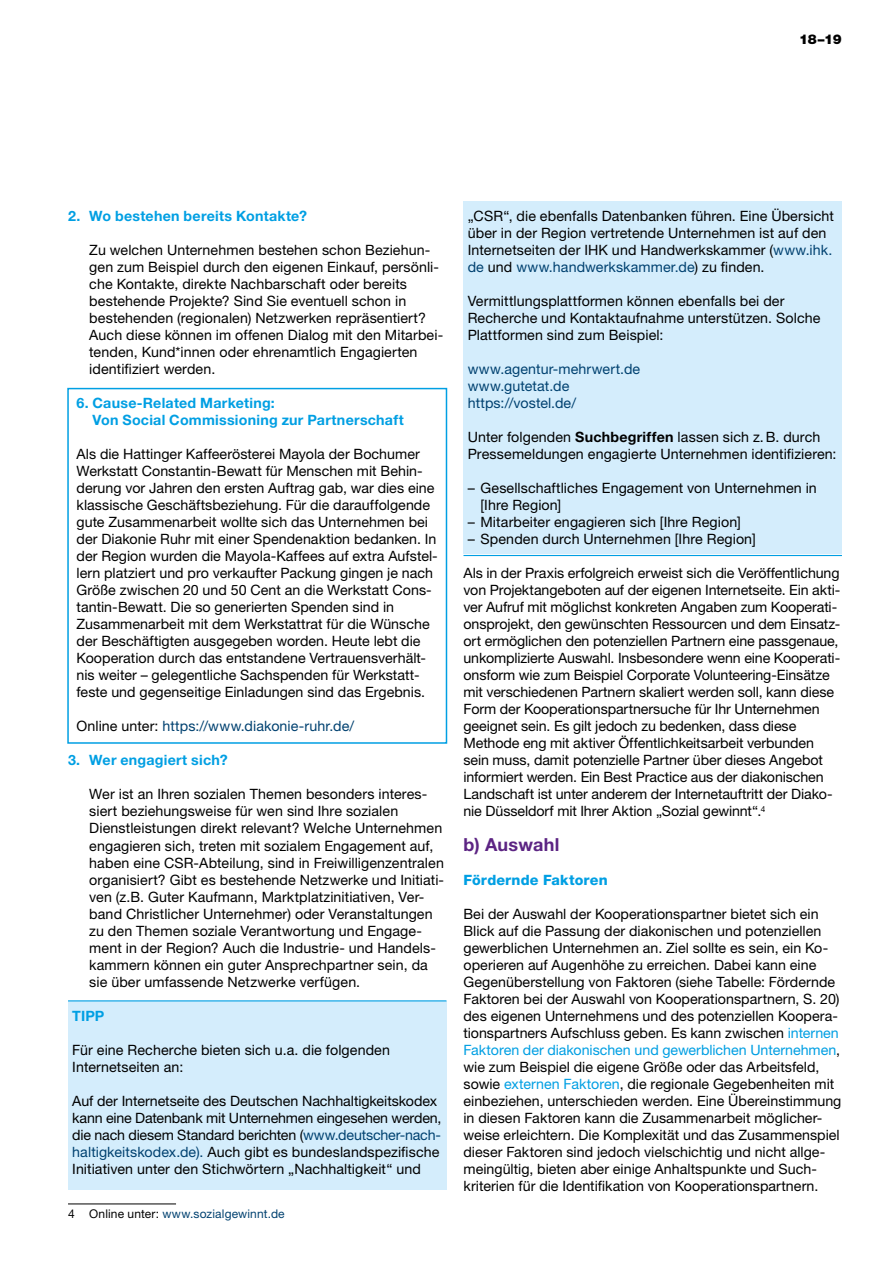
<style>
.page{position:relative;width:893px;height:1263px;background:#fff}
.page>*{position:absolute;margin:0;border:0;box-sizing:border-box;transform-origin:0 0}
._1_1_1{font:700 18px "Helvetica Neue LT";letter-spacing:.015em;color:#5c2483}
._4__Copy{font:14.25px/17px "Helvetica Neue LT";letter-spacing:.005em;color:#000}
.Copy_Rahmen{font:14.25px/17px "Helvetica Neue LT";color:#000}
.Copy_Rahmen-2{font:700 14.25px/17px "Helvetica Neue LT";letter-spacing:.015em;color:#009fe3}
._4__Copy-2{font:14.25px/17px "Helvetica Neue LT";letter-spacing:.005em;color:#004170}
._4__Copy-3{font:700 14.25px "Helvetica Neue LT";letter-spacing:.015em;color:#009fe3}
.Copy_Rahmen-3{font:14.25px "Helvetica Neue LT";letter-spacing:.005em;color:#004170}
._4__Copy-4{font:800 14.25px "Helvetica Neue LT";letter-spacing:.01em;color:#009fe3}
.t1{font:900 13.5px "Helvetica Neue LT";color:#000}
.Fußnote{font:12px "Helvetica Neue LT";letter-spacing:.01em;color:#004170}
.s1{color:#000}
.s2{color:#004170}
.s3{font-weight:700}
.s4{color:#009fe3}
</style>
<div class="page">
<div style="left:67px;top:388px;width:380px;height:356px;border:2px solid #009fe3"></div>
<div style="left:68px;top:1001px;width:378px;height:188px;background:#d4edfc"></div>
<hr style="left:68px;top:1000px;width:378px;height:1px;background:#009fe3">
<hr style="left:68px;top:1204px;width:108px;height:1px;background:#000">
<div style="left:463px;top:201px;width:379px;height:274px;background:#d4edfc"></div>
<div style="left:463px;top:474px;width:379px;height:46px;background:#d4edfc"></div>
<div style="left:463px;top:508px;width:379px;height:29px;background:#d4edfc"></div>
<div style="left:463px;top:525px;width:379px;height:29px;background:#d4edfc"></div>
<hr style="left:463px;top:555px;width:379px;height:1px;background:#009fe3">
<p class="t1" style="left:799px;top:32px;width:44px">18–19</p>
<p class="_4__Copy-3" style="left:68px;top:207px;width:241px">2. Wo bestehen bereits Kontakte?</p>
<p class="_4__Copy" style="left:89px;top:241px;width:355px">Zu welchen Unternehmen bestehen schon Beziehun&shy;gen zum Beispiel durch den eigenen Einkauf, persönli&shy;che Kontakte, direkte Nachbarschaft oder bereits bestehende Projekte? Sind Sie eventuell schon in bestehenden (regionalen) Netzwerken repräsentiert?<br>Auch diese können im offenen Dialog mit den Mitarbei&shy;tenden, Kund*innen oder ehrenamtlich Engagierten identifiziert werden.</p>
<p class="Copy_Rahmen-2" style="left:93px;top:394px;width:313px;text-indent:-16px">6. Cause-Related Marketing:<br>Von Social Commissioning zur Partnerschaft</p>
<p class="Copy_Rahmen" style="left:77px;top:445px;width:363px">Als die Hattinger Kaffeerösterei Mayola der Bochumer Werkstatt Constantin-Bewatt für Menschen mit Behin&shy;derung vor Jahren den ersten Auftrag gab, war dies eine klassische Geschäftsbeziehung. Für die darauffolgende gute Zusammenarbeit wollte sich das Unternehmen bei der Diakonie Ruhr mit einer Spendenaktion bedanken. In der Region wurden die Mayola-Kaffees auf extra Aufstel&shy;lern platziert und pro verkaufter Packung gingen je nach Größe zwischen 20 und 50 Cent an die Werkstatt Cons&shy;tantin-Bewatt. Die so generierten Spenden sind in Zusammenarbeit mit dem Werkstattrat für die Wünsche der Beschäftigten ausgegeben worden. Heute lebt die Kooperation durch das entstandene Vertrauensverhält&shy;nis weiter – gelegentliche Sachspenden für Werkstatt&shy;feste und gegenseitige Einladungen sind das Ergebnis.</p>
<p class="Copy_Rahmen-3" style="left:77px;top:718px;width:279px"><span class="s1">Online unter:</span> https://www.diakonie-ruhr.de/</p>
<p class="_4__Copy-3" style="left:68px;top:751px;width:161px">3. Wer engagiert sich?</p>
<p class="_4__Copy" style="left:89px;top:786px;width:356px">Wer ist an Ihren sozialen Themen besonders interes&shy;siert beziehungsweise für wen sind Ihre sozialen Dienstleistungen direkt relevant? Welche Unternehmen engagieren sich, treten mit sozialem Engagement auf, haben eine CSR-Abteilung, sind in Freiwilligenzentralen organisiert? Gibt es bestehende Netzwerke und Initiati&shy;ven (z.B. Guter Kaufmann, Marktplatzinitiativen, Ver&shy;band Christlicher Unternehmer) oder Veranstaltungen zu den Themen soziale Verantwortung und Engage&shy;ment in der Region? Auch die Industrie- und Handels&shy;kammern können ein guter Ansprechpartner sein, da sie über umfassende Netzwerke verfügen.</p>
<p class="_4__Copy-3" style="left:72px;top:1007px;width:34px">TIPP</p>
<p class="_4__Copy" style="left:72px;top:1041px;width:319px">Für eine Recherche bieten sich u.a. die folgenden<br>Internetseiten an:</p>
<p class="_4__Copy" style="left:72px;top:1092px;width:371px">Auf der Internetseite des Deutschen Nachhaltigkeitskodex kann eine Datenbank mit Unternehmen eingesehen werden, die nach diesem Standard berichten (<span class="s2">www.deutscher-nach&shy;haltigkeitskodex.de).</span> Auch gibt es bundeslandspezifische Initiativen unter den Stichwörtern „Nachhaltigkeit“ und</p>
<p class="Fußnote" style="left:68px;top:1207px;width:218px"><span class="s1">4 Online unter:</span> www.sozialgewinnt.de</p>
<p class="_4__Copy" style="left:468px;top:207px;width:368px">„CSR“, die ebenfalls Datenbanken führen. Eine Übersicht über in der Region vertretende Unternehmen ist auf den Internetseiten der IHK und Handwerkskammer (<span class="s2">www.ihk. de</span> und <span class="s2">www.handwerkskammer.de</span>) zu finden.</p>
<p class="_4__Copy" style="left:468px;top:292px;width:354px">Vermittlungsplattformen können ebenfalls bei der<br>Recherche und Kontaktaufnahme unterstützen. Solche<br>Plattformen sind zum Beispiel:</p>
<p class="_4__Copy-2" style="left:468px;top:360px;width:174px">www.agentur-mehrwert.de www.gutetat.de https://vostel.de/</p>
<p class="_4__Copy" style="left:468px;top:428px;width:370px">Unter folgenden <span class="s3">Suchbegriffen</span> lassen sich z.B. durch<br>Pressemeldungen engagierte Unternehmen identifizieren:</p>
<p class="_4__Copy" style="left:480px;top:479px;width:338px;text-indent:-13px">– Gesellschaftliches Engagement von Unternehmen in [Ihre Region]</p>
<p class="_4__Copy" style="left:468px;top:514px;width:275px">– Mitarbeiter engagieren sich [Ihre Region]</p>
<p class="_4__Copy" style="left:468px;top:531px;width:289px">– Spenden durch Unternehmen [Ihre Region]</p>
<p class="_4__Copy" style="left:463px;top:565px;width:378px">Als in der Praxis erfolgreich erweist sich die Veröffentlichung von Projektangeboten auf der eigenen Internetseite. Ein akti&shy;ver Aufruf mit möglichst konkreten Angaben zum Kooperati&shy;onsprojekt, den gewünschten Ressourcen und dem Einsatz&shy;ort ermöglichen den potenziellen Partnern eine passgenaue, unkomplizierte Auswahl. Insbesondere wenn eine Kooperati&shy;onsform wie zum Beispiel Corporate Volunteering-Einsätze mit verschiedenen Partnern skaliert werden soll, kann diese Form der Kooperationspartnersuche für Ihr Unternehmen geeignet sein. Es gilt jedoch zu bedenken, dass diese Methode eng mit aktiver Öffentlichkeitsarbeit verbunden sein muss, damit potenzielle Partner über dieses Angebot informiert werden. Ein Best Practice aus der diakonischen Landschaft ist unter anderem der Internetauftritt der Diako&shy;nie Düsseldorf mit Ihrer Aktion „Sozial gewinnt“.<sup>4</sup></p>
<p class="_1_1_1" style="left:463px;top:833px;width:97px">b) Auswahl</p>
<p class="_4__Copy-4" style="left:463px;top:871px;width:146px">Fördernde Faktoren</p>
<p class="_4__Copy" style="left:463px;top:905px;width:379px">Bei der Auswahl der Kooperationspartner bietet sich ein Blick auf die Passung der diakonischen und potenziellen gewerblichen Unternehmen an. Ziel sollte es sein, ein Ko-- operieren auf Augenhöhe zu erreichen. Dabei kann eine Gegenüberstellung von Faktoren (siehe Tabelle: Fördernde Faktoren bei der Auswahl von Kooperationspartnern, S. 20) des eigenen Unternehmens und des potenziellen Koopera&shy;tionspartners Aufschluss geben. Es kann zwischen <span class="s4">internen Faktoren der diakonischen und gewerblichen Unternehmen</span>, wie zum Beispiel die eigene Größe oder das Arbeitsfeld, sowie <span class="s4">externen Faktoren</span>, die regionale Gegebenheiten mit einbeziehen, unterschieden werden. Eine Übereinstimmung in diesen Faktoren kann die Zusammenarbeit möglicher&shy;weise erleichtern. Die Komplexität und das Zusammenspiel dieser Faktoren sind jedoch vielschichtig und nicht allge&shy;meingültig, bieten aber einige Anhaltspunkte und Such&shy;kriterien für die Identifikation von Kooperationspartnern.</p>
</div>
